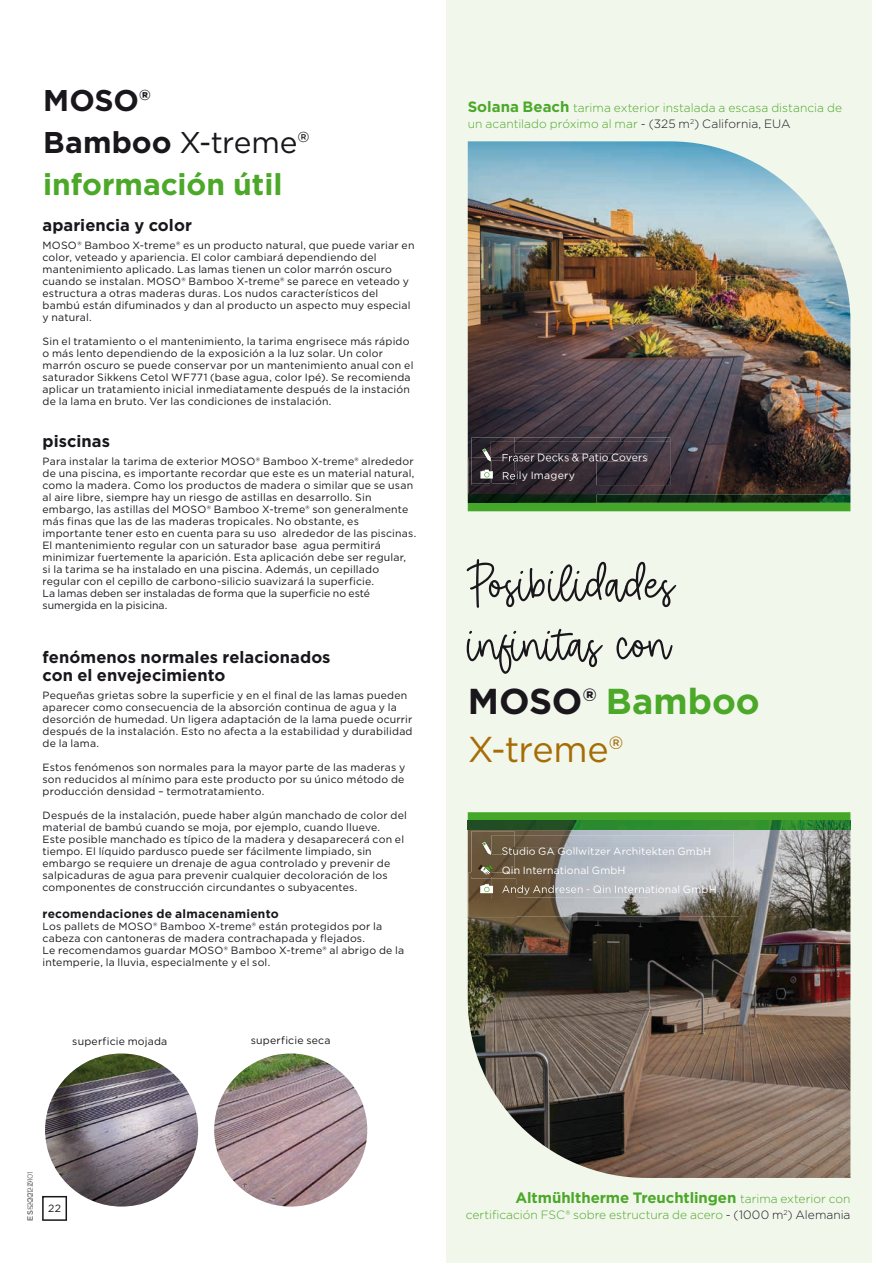
<style>
.page{position:relative;width:893px;height:1263px;background:#fff}
.page>*{position:absolute;margin:0;border:0;box-sizing:border-box;transform-origin:0 0}
.t1{font:72px/60px "Goldie Dreambox";color:#1a171c}
.t2{font:36px/48px "Gotham";letter-spacing:-.015em;color:#a66d07}
.t3{font:700 30px/42px "Gotham";color:#4ba829}
.t4{font:700 16.5px/18px "Gotham";letter-spacing:.005em;color:#1a171c}
.t5{font:700 15px "Gotham";letter-spacing:-.005em;color:#4ba829}
.t6{font:300 12px/16.5px "Gotham";color:#4ba829}
.t7{font:700 12px "Gotham";letter-spacing:.02em;color:#1a171c}
.t8{font:10.5px/12px "Gotham";letter-spacing:.02em;color:#1a171c}
.t9{font:10.5px/18px "Gotham";letter-spacing:.01em;color:#fff}
.t10{font:7.5px "Gotham";letter-spacing:.025em;color:#707173}
.s1{color:#1a171c}
.s2{font-weight:400;color:#1a171c}
.s3{font-weight:700;font-size:15px}
.s4{font-weight:700;color:#1a171c}
.s5{font-weight:700;color:#4ba829}
.s6{font-weight:300;font-size:12px}
</style>
<div class="page">
<div style="left:446px;top:0;width:426px;height:1263px;background:#f2f7ec"></div>
<img style="left:468px;top:141px;width:382px;height:353px">
<div style="left:468px;top:503px;width:382px;height:8px;background:#44a72a"></div>
<img style="left:468px;top:494px;width:382px;height:9px">
<img style="left:471px;top:437px;width:199px;height:21px">
<img style="left:514px;top:441px;width:156px;height:44px">
<img style="left:517px;top:454px;width:130px;height:7px">
<img style="left:472px;top:438px;width:42px;height:20px">
<img style="left:491px;top:441px;width:23px;height:17px">
<img style="left:517px;top:460px;width:79px;height:34px">
<img style="left:491px;top:494px;width:105px;height:10px">
<img style="left:517px;top:485px;width:79px;height:1px">
<img style="left:517px;top:472px;width:58px;height:9px">
<img style="left:469px;top:458px;width:22px;height:44px">
<img style="left:471px;top:458px;width:9px;height:27px">
<img style="left:472px;top:458px;width:31px;height:25px">
<svg style="left:482px;top:448px;width:9px;height:13px"></svg>
<img style="left:491px;top:461px;width:26px;height:41px">
<img style="left:491px;top:460px;width:23px;height:10px">
<svg style="left:503px;top:454px;width:14px;height:7px"></svg>
<svg style="left:480px;top:470px;width:37px;height:16px"></svg>
<img style="left:468px;top:829px;width:382px;height:349px">
<svg style="left:468px;top:812px;width:382px;height:9px;background:#45a32f"></svg>
<img style="left:468px;top:821px;width:382px;height:8px">
<img style="left:514px;top:831px;width:219px;height:4px">
<img style="left:514px;top:835px;width:219px;height:37px">
<img style="left:514px;top:847px;width:196px;height:8px">
<img style="left:471px;top:831px;width:43px;height:41px">
<img style="left:492px;top:835px;width:22px;height:19px">
<img style="left:469px;top:872px;width:270px;height:45px">
<img style="left:648px;top:873px;width:85px;height:5px">
<img style="left:648px;top:885px;width:68px;height:10px">
<img style="left:472px;top:872px;width:6px;height:6px">
<img style="left:492px;top:873px;width:25px;height:44px">
<img style="left:493px;top:854px;width:155px;height:19px">
<svg style="left:502px;top:847px;width:12px;height:8px"></svg>
<img style="left:517px;top:873px;width:131px;height:24px">
<img style="left:502px;top:885px;width:146px;height:10px">
<img style="left:493px;top:873px;width:21px;height:4px">
<svg style="left:478px;top:842px;width:15px;height:55px"></svg>
<img style="left:214px;top:1053px;width:153px;height:153px;border-radius:77px">
<img style="left:45px;top:1053px;width:153px;height:153px;border-radius:77px">
<svg style="left:42px;top:1196px;width:25px;height:25px"></svg>
<h3 class="t3" style="left:43px;top:79px;width:268px"><span class="s1">MOSO®<br>Bamboo</span> <span class="s2">X-treme® </span>información útil</h3>
<h3 class="t4" style="left:43px;top:216px;width:151px">apariencia y color</h3>
<p class="t8" style="left:43px;top:239px;width:373px">MOSO® Bamboo X-treme® es un producto natural, que puede variar en color, veteado y apariencia. El color cambiará dependiendo del mantenimiento aplicado. Las lamas tienen un color marrón oscuro cuando se instalan. MOSO® Bamboo X-treme® se parece en veteado y estructura a otras maderas duras. Los nudos característicos del bambú están difuminados y dan al producto un aspecto muy especial y natural.</p>
<p class="t8" style="left:43px;top:335px;width:372px">Sin el tratamiento o el mantenimiento, la tarima engrisece más rápido o más lento dependiendo de la exposición a la luz solar. Un color marrón oscuro se puede conservar por un mantenimiento anual con el saturador Sikkens Cetol WF771 (base agua, color Ipé). Se recomienda aplicar un tratamiento inicial inmediatamente después de la instación de la lama en bruto. Ver las condiciones de instalación.</p>
<h3 class="t4" style="left:43px;top:432px;width:69px">piscinas</h3>
<p class="t8" style="left:43px;top:455px;width:375px">Para instalar la tarima de exterior MOSO® Bamboo X-treme® alrededor de una piscina, es importante recordar que este es un material natural, como la madera. Como los productos de madera o similar que se usan al aire libre, siempre hay un riesgo de astillas en desarrollo. Sin embargo, las astillas del MOSO® Bamboo X-treme® son generalmente más finas que las de las maderas tropicales. No obstante, es importante tener esto en cuenta para su uso alrededor de las piscinas.<br>El mantenimiento regular con un saturador base agua permitirá minimizar fuertemente la aparición. Esta aplicación debe ser regular, si la tarima se ha instalado en una piscina. Además, un cepillado regular con el cepillo de carbono-silicio suavizará la superficie.<br>La lamas deben ser instaladas de forma que la superficie no esté sumergida en la pisicina.</p>
<h3 class="t4" style="left:43px;top:648px;width:290px">fenómenos normales relacionados con el envejecimiento</h3>
<p class="t8" style="left:43px;top:689px;width:372px">Pequeñas grietas sobre la superficie y en el final de las lamas pueden aparecer como consecuencia de la absorción continua de agua y la desorción de humedad. Un ligera adaptación de la lama puede ocurrir después de la instalación. Esto no afecta a la estabilidad y durabilidad de la lama.</p>
<p class="t8" style="left:43px;top:761px;width:364px;text-align:justify">Estos fenómenos son normales para la mayor parte de las maderas y son reducidos al mínimo para este producto por su único método de producción densidad – termotratamiento.</p>
<p class="t8" style="left:43px;top:809px;width:366px">Después de la instalación, puede haber algún manchado de color del material de bambú cuando se moja, por ejemplo, cuando llueve.<br>Este posible manchado es típico de la madera y desaparecerá con el tiempo. El líquido pardusco puede ser fácilmente limpiado, sin embargo se requiere un drenaje de agua controlado y prevenir de salpicaduras de agua para prevenir cualquier decoloración de los componentes de construcción circundantes o subyacentes.</p>
<p class="t7" style="left:43px;top:906px;width:238px">recomendaciones de almacenamiento</p>
<p class="t8" style="left:43px;top:920px;width:363px">Los pallets de MOSO® Bamboo X-treme® están protegidos por la cabeza con cantoneras de madera contrachapada y flejados.<br>Le recomendamos guardar MOSO® Bamboo X-treme® al abrigo de la intemperie, la lluvia, especialmente y el sol.</p>
<p class="t8" style="left:72px;top:1035px;width:97px">superficie mojada</p>
<p class="t8" style="left:251px;top:1034px;width:81px">superficie seca</p>
<p class="t10" style="left:25px;top:1210px;width:41px;rotate:-90deg">S-2022-01</p>
<p class="t10" style="left:25px;top:1221px;width:44px;rotate:-90deg">ES-2021-01</p>
<p class="t8" style="left:48px;top:1202px;width:14px">22</p>
<p class="t6" style="left:468px;top:99px;width:376px"><span class="s3">Solana Beach</span> tarima exterior instalada a escasa distancia de un acantilado próximo al mar <span class="s1">- (325 m</span><sup>2</sup><span class="s1">) California, EUA</span></p>
<p class="t9" style="left:501px;top:448px;width:148px">Fraser Decks &amp; Patio Covers<br>Reily Imagery</p>
<h1 class="t1" style="left:468px;top:553px;width:209px">Posibilidades infinitas con</h1>
<h2 class="t2" style="left:468px;top:676px;width:293px"><span class="s4">MOSO®</span> <span class="s5">Bamboo<br></span>X-treme®</h2>
<p class="t9" style="left:501px;top:841px;width:211px;line-height:19px">Studio GA Gollwitzer Architekten GmbH<br>Qin International GmbH</p>
<h3 class="t5" style="left:515px;top:1187px;width:337px">Altmühltherme Treuchtlingen <span class="s6">tarima exterior con</span></h3>
<p class="t6" style="left:466px;top:1206px;width:386px">certificación FSC® sobre estructura de acero <span class="s1">- (1000 m</span><sup>2</sup><span class="s1">) Alemania</span></p>
</div>
